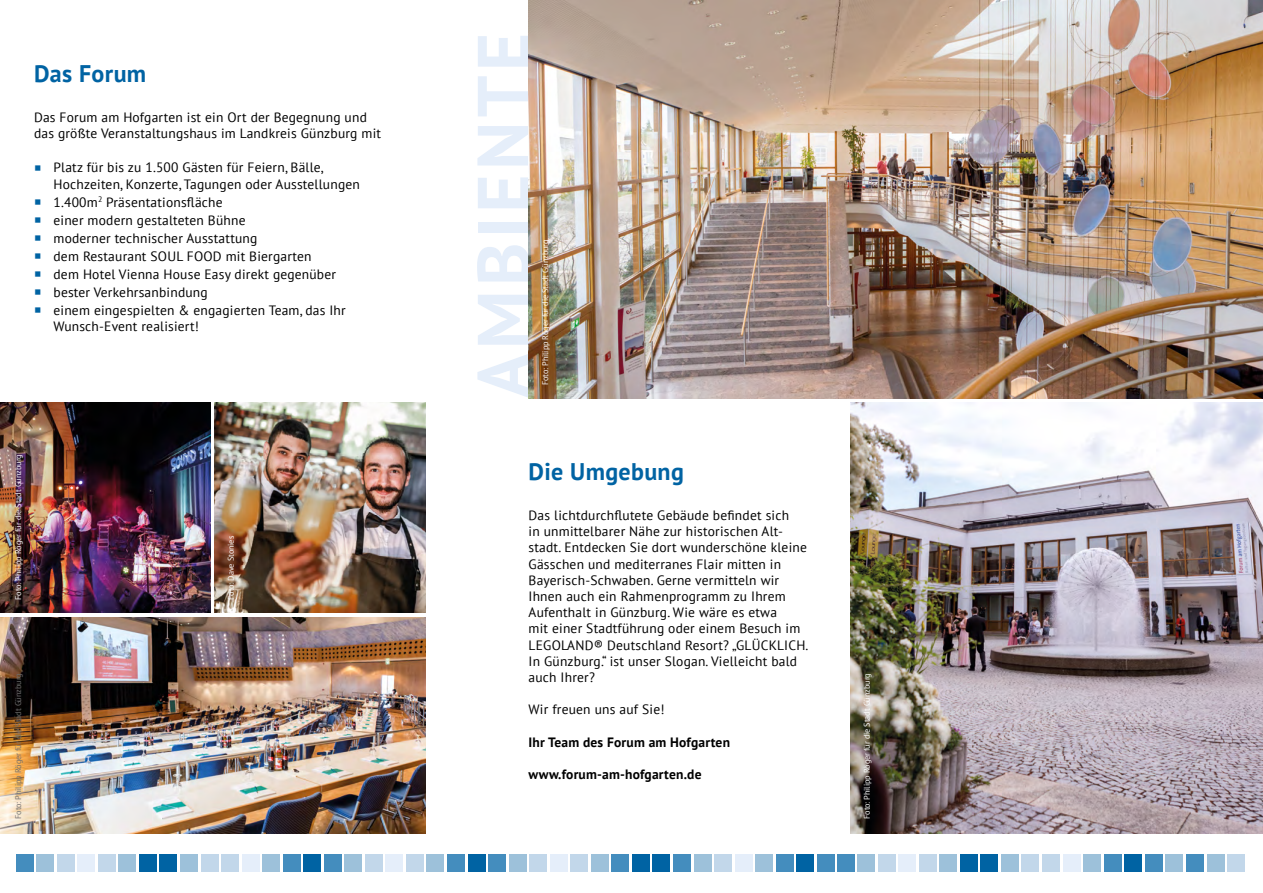
<style>
.page{position:relative;width:1263px;height:893px;background:#fff}
.page>*{position:absolute;margin:0;border:0;box-sizing:border-box;transform-origin:0 0}
.t1{font:700 73.5px "PT Sans";letter-spacing:.06em;color:#e5eefa}
.t2{font:700 24px "PT Sans";letter-spacing:.015em;color:#0063a3}
.t3{font:13.5px/16.2px "PT Sans";letter-spacing:.015em;color:#000}
.t4{font:700 13.5px "PT Sans";letter-spacing:.015em;color:#000}
.t5{font:8.25px "PT Sans";letter-spacing:-.01em;color:#fff}
.t6{font:8.25px "PT Sans";letter-spacing:-.01em;color:#706f6f}
.s1{color:#0063a3}
</style>
<div class="page">
<img style="left:0;top:617px;width:425px;height:216px">
<img style="left:0;top:402px;width:210px;height:211px">
<img style="left:215px;top:402px;width:210px;height:211px">
<img style="left:850px;top:402px;width:413px;height:431px">
<svg style="left:16px;top:854px;width:822px;height:18px"></svg>
<div style="left:37px;top:855px;width:17px;height:17px;background:#9dc1da"></div>
<div style="left:16px;top:855px;width:17px;height:17px;background:#448dbe"></div>
<div style="left:57px;top:855px;width:17px;height:17px;background:#c2d7ea"></div>
<div style="left:78px;top:855px;width:17px;height:17px;background:#e5eefa"></div>
<div style="left:98px;top:855px;width:17px;height:17px;background:#c2d7ea"></div>
<div style="left:119px;top:855px;width:17px;height:17px;background:#9dc1da"></div>
<div style="left:139px;top:855px;width:17px;height:17px;background:#0063a3"></div>
<div style="left:160px;top:855px;width:17px;height:17px;background:#0063a3"></div>
<div style="left:180px;top:855px;width:18px;height:17px;background:#9dc1da"></div>
<div style="left:201px;top:855px;width:17px;height:17px;background:#c2d7ea"></div>
<div style="left:221px;top:855px;width:18px;height:17px;background:#c2d7ea"></div>
<div style="left:242px;top:855px;width:17px;height:17px;background:#e5eefa"></div>
<div style="left:263px;top:855px;width:17px;height:17px;background:#9dc1da"></div>
<div style="left:283px;top:855px;width:17px;height:17px;background:#448dbe"></div>
<div style="left:304px;top:855px;width:17px;height:17px;background:#0063a3"></div>
<div style="left:324px;top:855px;width:17px;height:17px;background:#448dbe"></div>
<div style="left:345px;top:855px;width:17px;height:17px;background:#9dc1da"></div>
<div style="left:365px;top:855px;width:17px;height:17px;background:#c2d7ea"></div>
<div style="left:386px;top:855px;width:17px;height:17px;background:#e5eefa"></div>
<div style="left:406px;top:855px;width:17px;height:17px;background:#c2d7ea"></div>
<div style="left:427px;top:855px;width:17px;height:17px;background:#9dc1da"></div>
<div style="left:447px;top:855px;width:18px;height:17px;background:#448dbe"></div>
<div style="left:468px;top:855px;width:17px;height:17px;background:#0063a3"></div>
<div style="left:488px;top:855px;width:18px;height:17px;background:#448dbe"></div>
<div style="left:509px;top:855px;width:17px;height:17px;background:#9dc1da"></div>
<div style="left:530px;top:855px;width:17px;height:17px;background:#c2d7ea"></div>
<div style="left:550px;top:855px;width:17px;height:17px;background:#e5eefa"></div>
<div style="left:571px;top:855px;width:17px;height:17px;background:#c2d7ea"></div>
<div style="left:591px;top:855px;width:17px;height:17px;background:#9dc1da"></div>
<div style="left:612px;top:855px;width:17px;height:17px;background:#448dbe"></div>
<div style="left:632px;top:855px;width:17px;height:17px;background:#0063a3"></div>
<div style="left:653px;top:855px;width:17px;height:17px;background:#0063a3"></div>
<div style="left:673px;top:855px;width:17px;height:17px;background:#448dbe"></div>
<div style="left:694px;top:855px;width:17px;height:17px;background:#9dc1da"></div>
<div style="left:714px;top:855px;width:18px;height:17px;background:#c2d7ea"></div>
<div style="left:735px;top:855px;width:17px;height:17px;background:#e5eefa"></div>
<div style="left:755px;top:855px;width:18px;height:17px;background:#9dc1da"></div>
<div style="left:776px;top:855px;width:17px;height:17px;background:#448dbe"></div>
<div style="left:797px;top:855px;width:17px;height:17px;background:#0063a3"></div>
<div style="left:817px;top:855px;width:17px;height:17px;background:#448dbe"></div>
<div style="left:857px;top:855px;width:18px;height:17px;background:#9dc1da"></div>
<div style="left:837px;top:855px;width:17px;height:17px;background:#448dbe"></div>
<div style="left:878px;top:855px;width:17px;height:17px;background:#c2d7ea"></div>
<div style="left:899px;top:855px;width:17px;height:17px;background:#e5eefa"></div>
<div style="left:919px;top:855px;width:17px;height:17px;background:#c2d7ea"></div>
<div style="left:940px;top:855px;width:17px;height:17px;background:#9dc1da"></div>
<div style="left:960px;top:855px;width:17px;height:17px;background:#0063a3"></div>
<div style="left:981px;top:855px;width:17px;height:17px;background:#0063a3"></div>
<div style="left:1001px;top:855px;width:17px;height:17px;background:#9dc1da"></div>
<div style="left:1022px;top:855px;width:17px;height:17px;background:#c2d7ea"></div>
<div style="left:1042px;top:855px;width:17px;height:17px;background:#c2d7ea"></div>
<div style="left:1063px;top:855px;width:17px;height:17px;background:#e5eefa"></div>
<div style="left:1083px;top:855px;width:18px;height:17px;background:#9dc1da"></div>
<div style="left:1104px;top:855px;width:17px;height:17px;background:#448dbe"></div>
<div style="left:1124px;top:855px;width:18px;height:17px;background:#0063a3"></div>
<div style="left:1145px;top:855px;width:17px;height:17px;background:#448dbe"></div>
<div style="left:1166px;top:855px;width:17px;height:17px;background:#9dc1da"></div>
<svg style="left:1186px;top:854px;width:59px;height:18px"></svg>
<div style="left:1207px;top:855px;width:17px;height:17px;background:#9dc1da"></div>
<div style="left:1186px;top:855px;width:17px;height:17px;background:#448dbe"></div>
<div style="left:1227px;top:855px;width:17px;height:17px;background:#c2d7ea"></div>
<img style="left:529px;top:0;width:734px;height:398px">
<h2 class="t2" style="left:34px;top:57px;width:114px">Das Forum</h2>
<p class="t3" style="left:34px;top:109px;width:349px">Das Forum am Hofgarten ist ein Ort der Begegnung und das größte Veranstaltungshaus im Landkreis Günzburg mit</p>
<p class="t3" style="left:54px;top:159px;width:308px;text-indent:-19px"><span class="s1">○</span> Platz für bis zu 1.500 Gästen für Feiern, Bälle,<br>Hochzeiten, Konzerte, Tagungen oder Ausstellungen</p>
<p class="t3" style="left:34px;top:193px;width:190px"><span class="s1">○</span> 1.400m<sup>2</sup> Präsentationsfläche</p>
<p class="t3" style="left:34px;top:211px;width:213px"><span class="s1">○</span> einer modern gestalteten Bühne</p>
<p class="t3" style="left:34px;top:229px;width:225px"><span class="s1">○</span> moderner technischer Ausstattung</p>
<p class="t3" style="left:34px;top:247px;width:279px"><span class="s1">○</span> dem Restaurant SOUL FOOD mit Biergarten</p>
<p class="t3" style="left:34px;top:265px;width:304px"><span class="s1">○</span> dem Hotel Vienna House Easy direkt gegenüber</p>
<p class="t3" style="left:34px;top:283px;width:175px"><span class="s1">○</span> bester Verkehrsanbindung</p>
<p class="t3" style="left:54px;top:301px;width:294px;text-indent:-19px"><span class="s1">○</span> einem eingespielten &amp; engagierten Team, das Ihr<br>Wunsch-Event realisiert!</p>
<p class="t5" style="left:13px;top:600px;width:147px;rotate:-90deg">Foto: Philipp Röger für die Stadt Günzburg</p>
<p class="t6" style="left:13px;top:819px;width:147px;rotate:-90deg">Foto: Philipp Röger für die Stadt Günzburg</p>
<p class="t5" style="left:225px;top:600px;width:66px;rotate:-90deg">Foto: Dave Stonies</p>
<h1 class="t1" style="left:455px;top:398px;width:367px;rotate:-90deg">AMBIENTE</h1>
<p class="t5" style="left:540px;top:385px;width:147px;rotate:-90deg">Foto: Philipp Röger für die Stadt Günzburg</p>
<h2 class="t2" style="left:529px;top:455px;width:157px">Die Umgebung</h2>
<p class="t3" style="left:529px;top:507px;width:281px">Das lichtdurchflutete Gebäude befindet sich<br>in unmittelbarer Nähe zur historischen Alt&shy;stadt. Entdecken Sie dort wunderschöne kleine Gässchen und mediterranes Flair mitten in Bayerisch-Schwaben. Gerne vermitteln wir Ihnen auch ein Rahmenprogramm zu Ihrem Aufenthalt in Günzburg. Wie wäre es etwa<br>mit einer Stadtführung oder einem Besuch im LEGOLAND® Deutschland Resort? „GLÜCKLICH.<br>In Günzburg.“ ist unser Slogan. Vielleicht bald auch Ihrer?</p>
<p class="t3" style="left:529px;top:701px;width:137px">Wir freuen uns auf Sie!</p>
<p class="t4" style="left:529px;top:733px;width:203px">Ihr Team des Forum am Hofgarten</p>
<p class="t4" style="left:529px;top:765px;width:175px">www.forum-am-hofgarten.de</p>
<p class="t5" style="left:862px;top:819px;width:147px;rotate:-90deg">Foto: Philipp Röger für die Stadt Günzburg</p>
</div>
